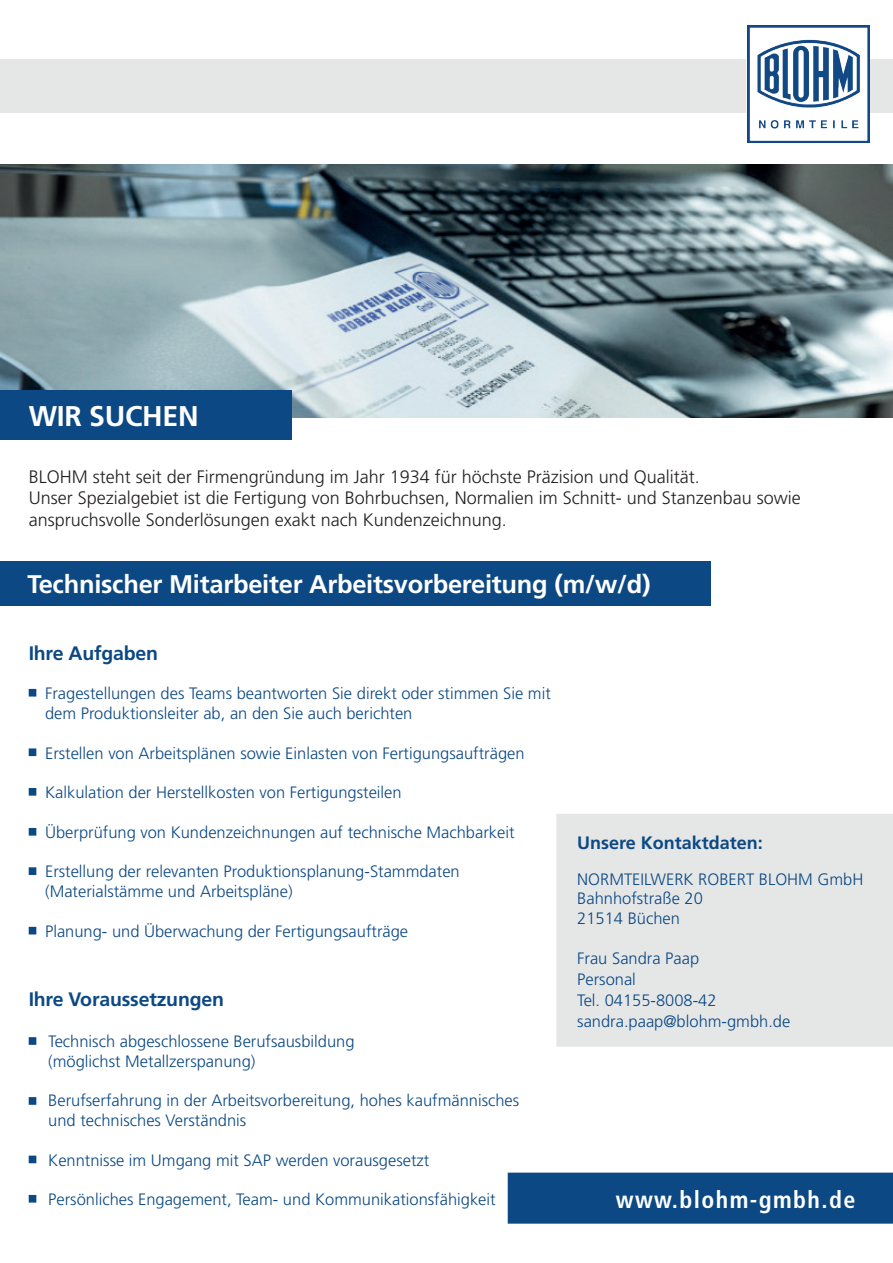
<style>
.page{position:relative;width:893px;height:1263px;background:#fff}
.page>*{position:absolute;margin:0;border:0;box-sizing:border-box;transform-origin:0 0}
.t1{font:700 28.5px "Frutiger LT Std";letter-spacing:-.01em;color:#fff}
.t2{font:700 25.5px "Frutiger LT Std";letter-spacing:-.01em;color:#fff}
.t3{font:700 condensed 24px "Frutiger LT Std";letter-spacing:.06em;color:#fff}
.t4{font:700 19.5px "Frutiger LT Std";letter-spacing:-.01em;color:#0c4984}
.t5{font:300 18px/21.6px "Frutiger LT Std";color:#231f20}
.t6{font:700 18px "Frutiger LT Std";color:#0c4984}
.t7{font:300 16.5px/19.8px "Frutiger LT Std";color:#0c4984}
</style>
<div class="page">
<div style="left:556px;top:814px;width:337px;height:233px;background:#e5e6e6"></div>
<div style="left:1px;top:59px;width:892px;height:54px;background:#e5e6e6"></div>
<img style="left:747px;top:26px;width:123px;height:116px">
<div style="left:0;top:562px;width:710px;height:44px;background:#0c4984"></div>
<div style="left:29px;top:689px;width:7px;height:7px;background:#0c4984"></div>
<div style="left:29px;top:748px;width:7px;height:8px;background:#0c4984;border:2px solid #0c4984"></div>
<div style="left:29px;top:828px;width:7px;height:8px;background:#0c4984;border:2px solid #0c4984"></div>
<div style="left:29px;top:788px;width:7px;height:8px;background:#0c4984;border:2px solid #0c4984"></div>
<div style="left:508px;top:1173px;width:384px;height:50px;background:#0c4984"></div>
<div style="left:508px;top:1172px;width:385px;height:52px;border:2px solid #0c4984"></div>
<svg style="left:29px;top:1097px;width:7px;height:8px"></svg>
<div style="left:29px;top:927px;width:7px;height:7px;background:#0c4984"></div>
<svg style="left:29px;top:1037px;width:7px;height:8px"></svg>
<div style="left:29px;top:867px;width:7px;height:8px;background:#0c4984;border:2px solid #0c4984"></div>
<img style="left:0;top:165px;width:893px;height:252px">
<div style="left:0;top:391px;width:292px;height:49px;background:#0c4984"></div>
<div style="left:29px;top:1155px;width:7px;height:8px;background:#0c4984;border:2px solid #0c4984"></div>
<div style="left:29px;top:1195px;width:7px;height:7px;background:#0c4984"></div>
<h1 class="t1" style="left:29px;top:400px;width:172px">WIR SUCHEN</h1>
<p class="t5" style="left:29px;top:466px;width:774px">BLOHM steht seit der Firmengründung im Jahr 1934 für höchste Präzision und Qualität.<br>Unser Spezialgebiet ist die Fertigung von Bohrbuchsen, Normalien im Schnitt- und Stanzenbau sowie anspruchsvolle Sonderlösungen exakt nach Kundenzeichnung.</p>
<h2 class="t2" style="left:28px;top:569px;width:624px">Technischer Mitarbeiter Arbeitsvorbereitung (m/w/d)</h2>
<p class="t4" style="left:29px;top:642px;width:131px">Ihre Aufgaben</p>
<p class="t7" style="left:45px;top:684px;width:507px">Fragestellungen des Teams beantworten Sie direkt oder stimmen Sie mit dem Produktionsleiter ab, an den Sie auch berichten</p>
<p class="t7" style="left:45px;top:743px;width:481px">Erstellen von Arbeitsplänen sowie Einlasten von Fertigungsaufträgen</p>
<p class="t7" style="left:45px;top:783px;width:358px">Kalkulation der Herstellkosten von Fertigungsteilen</p>
<p class="t7" style="left:45px;top:822px;width:471px">Überprüfung von Kundenzeichnungen auf technische Machbarkeit</p>
<p class="t7" style="left:45px;top:862px;width:416px">Erstellung der relevanten Produktionsplanung-Stammdaten (Materialstämme und Arbeitspläne)</p>
<p class="t7" style="left:45px;top:921px;width:365px">Planung- und Überwachung der Fertigungsaufträge</p>
<p class="t4" style="left:29px;top:987px;width:197px">Ihre Voraussetzungen</p>
<p class="t7" style="left:48px;top:1031px;width:308px">Technisch abgeschlossene Berufsausbildung (möglichst Metallzerspanung)</p>
<p class="t7" style="left:48px;top:1091px;width:472px">Berufserfahrung in der Arbeitsvorbereitung, hohes kaufmännisches und technisches Verständnis</p>
<p class="t7" style="left:48px;top:1150px;width:383px">Kenntnisse im Umgang mit SAP werden vorausgesetzt</p>
<p class="t7" style="left:48px;top:1190px;width:449px">Persönliches Engagement, Team- und Kommunikationsfähigkeit</p>
<p class="t6" style="left:577px;top:832px;width:187px">Unsere Kontaktdaten:</p>
<p class="t7" style="left:577px;top:870px;width:288px">NORMTEILWERK ROBERT BLOHM GmbH<br>Bahnhofstraße 20<br>21514 Büchen</p>
<p class="t7" style="left:577px;top:948px;width:215px;line-height:21px">Frau Sandra Paap<br>Personal<br>Tel. 04155-8008-42 sandra.paap@blohm-gmbh.de</p>
<h3 class="t3" style="left:616px;top:1185px;width:241px">www.blohm-gmbh.de</h3>
</div>
